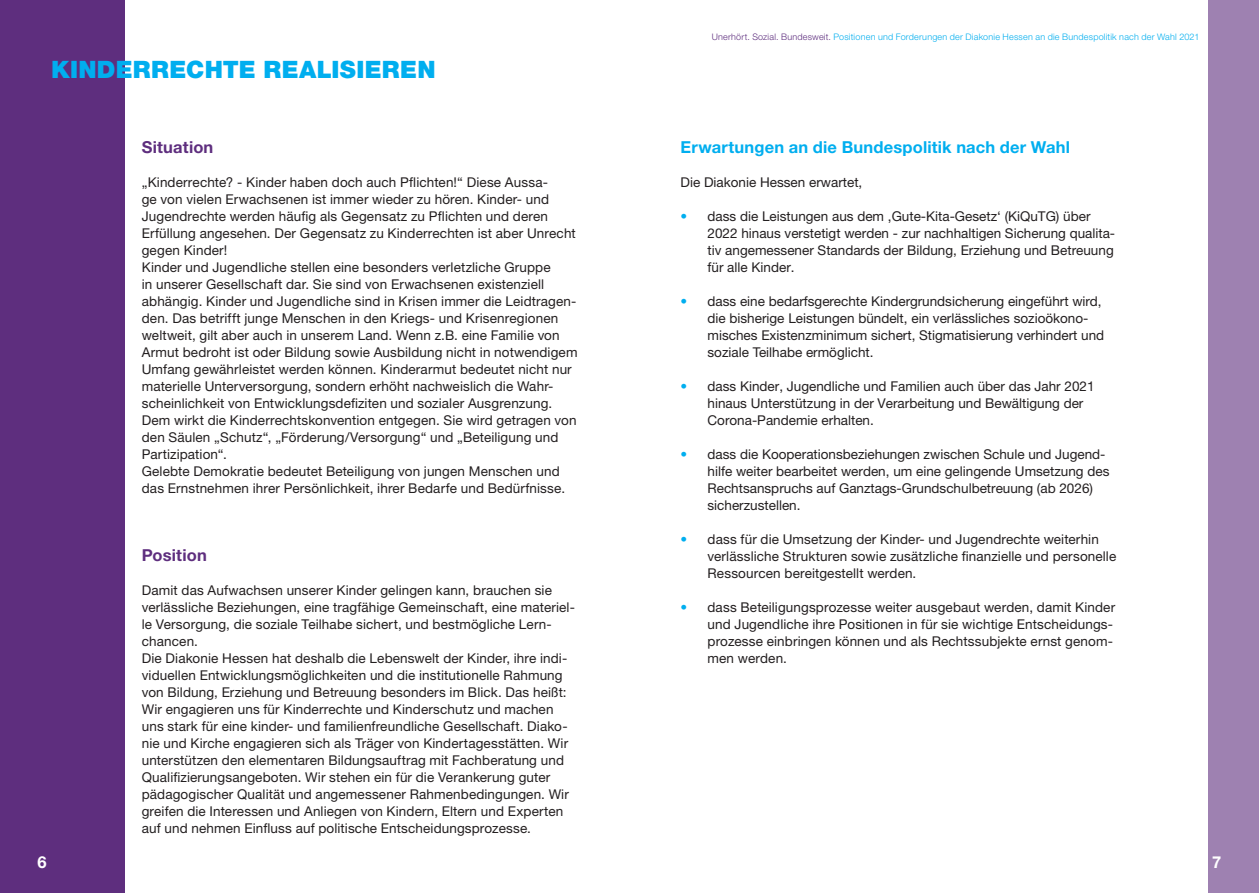
<style>
.page{position:relative;width:1259px;height:893px;background:#fff}
.page>*{position:absolute;margin:0;border:0;box-sizing:border-box;transform-origin:0 0}
._31_Lead_Subheadline{font:900 24px "Helvetica Neue LT Std";letter-spacing:.015em;color:#00aeef}
._11_Fliesstext_9pt_4{font:700 16.5px "Helvetica Neue LT Std";letter-spacing:.01em;color:#00aeef}
.List_Paragraph{font:700 16.5px "Helvetica Neue LT Std";letter-spacing:.01em;color:#5e2e7e}
.t1{font:700 16.5px "Helvetica Neue LT Std";color:#fff}
.List_Paragraph-2{font:13.5px/17px "Helvetica Neue LT Std";letter-spacing:.01em;color:#231f20}
._11_Fliesstext_9pt_4-2{font:13.5px "Helvetica Neue LT Std";color:#231f20}
.t2{font:300 9px "Helvetica Neue LT Std";letter-spacing:.025em;color:#00aeef}
.s1{color:#5e2e7e}
.s2{color:#00aeef}
</style>
<div class="page">
<div style="left:1208px;top:0;width:51px;height:893px;background:#9e81b1"></div>
<div style="left:0;top:0;width:125px;height:893px;background:#5e2e7e"></div>
<p class="_31_Lead_Subheadline" style="left:51px;top:55px;width:386px">KINDERRECHTE REALISIEREN</p>
<p class="List_Paragraph" style="left:142px;top:137px;width:73px">Situation</p>
<p class="List_Paragraph-2" style="left:142px;top:174px;width:437px">„Kinderrechte? - Kinder haben doch auch Pflichten!“ Diese Aussa-<br>ge von vielen Erwachsenen ist immer wieder zu hören. Kinder- und Jugendrechte werden häufig als Gegensatz zu Pflichten und deren Erfüllung angesehen. Der Gegensatz zu Kinderrechten ist aber Unrecht gegen Kinder!<br>Kinder und Jugendliche stellen eine besonders verletzliche Gruppe<br>in unserer Gesellschaft dar. Sie sind von Erwachsenen existenziell abhängig. Kinder und Jugendliche sind in Krisen immer die Leidtragen&shy;den. Das betrifft junge Menschen in den Kriegs- und Krisenregionen weltweit, gilt aber auch in unserem Land. Wenn z.B. eine Familie von Armut bedroht ist oder Bildung sowie Ausbildung nicht in notwendigem Umfang gewährleistet werden können. Kinderarmut bedeutet nicht nur materielle Unterversorgung, sondern erhöht nachweislich die Wahr&shy;scheinlichkeit von Entwicklungsdefiziten und sozialer Ausgrenzung.<br>Dem wirkt die Kinderrechtskonvention entgegen. Sie wird getragen von den Säulen „Schutz“, „Förderung/Versorgung“ und „Beteiligung und Partizipation“.<br>Gelebte Demokratie bedeutet Beteiligung von jungen Menschen und das Ernstnehmen ihrer Persönlichkeit, ihrer Bedarfe und Bedürfnisse.</p>
<p class="List_Paragraph" style="left:142px;top:545px;width:66px">Position</p>
<p class="List_Paragraph-2" style="left:142px;top:582px;width:435px">Damit das Aufwachsen unserer Kinder gelingen kann, brauchen sie verlässliche Beziehungen, eine tragfähige Gemeinschaft, eine materiel&shy;le Versorgung, die soziale Teilhabe sichert, und bestmögliche Lern&shy;chancen.<br>Die Diakonie Hessen hat deshalb die Lebenswelt der Kinder, ihre indi&shy;viduellen Entwicklungsmöglichkeiten und die institutionelle Rahmung von Bildung, Erziehung und Betreuung besonders im Blick. Das heißt:<br>Wir engagieren uns für Kinderrechte und Kinderschutz und machen uns stark für eine kinder- und familienfreundliche Gesellschaft. Diako&shy;nie und Kirche engagieren sich als Träger von Kindertagesstätten. Wir unterstützen den elementaren Bildungsauftrag mit Fachberatung und Qualifizierungsangeboten. Wir stehen ein für die Verankerung guter pädagogischer Qualität und angemessener Rahmenbedingungen. Wir greifen die Interessen und Anliegen von Kindern, Eltern und Experten auf und nehmen Einfluss auf politische Entscheidungsprozesse.</p>
<p class="t2" style="left:711px;top:32px;width:489px"><span class="s1">Unerhört. Sozial. Bundesweit.</span> Positionen und Forderungen der Diakonie Hessen an die Bundespolitik nach der Wahl 2021</p>
<p class="_11_Fliesstext_9pt_4" style="left:680px;top:137px;width:391px">Erwartungen an die Bundespolitik nach der Wahl</p>
<p class="_11_Fliesstext_9pt_4-2" style="left:680px;top:174px;width:183px">Die Diakonie Hessen erwartet,</p>
<p class="List_Paragraph-2" style="left:707px;top:208px;width:409px;text-indent:-27px"><span class="s2">•</span> dass die Leistungen aus dem ‚Gute-Kita-Gesetz‘ (KiQuTG) über 2022 hinaus verstetigt werden - zur nachhaltigen Sicherung qualita&shy;tiv angemessener Standards der Bildung, Erziehung und Betreuung für alle Kinder.</p>
<p class="List_Paragraph-2" style="left:707px;top:293px;width:398px;text-indent:-27px"><span class="s2">•</span> dass eine bedarfsgerechte Kindergrundsicherung eingeführt wird, die bisherige Leistungen bündelt, ein verlässliches sozioökono&shy;misches Existenzminimum sichert, Stigmatisierung verhindert und soziale Teilhabe ermöglicht.</p>
<p class="List_Paragraph-2" style="left:707px;top:378px;width:388px;text-indent:-27px"><span class="s2">•</span> dass Kinder, Jugendliche und Familien auch über das Jahr 2021 hinaus Unterstützung in der Verarbeitung und Bewältigung der<br>Corona-Pandemie erhalten.</p>
<p class="List_Paragraph-2" style="left:707px;top:446px;width:403px;text-indent:-27px"><span class="s2">•</span> dass die Kooperationsbeziehungen zwischen Schule und Jugend&shy;hilfe weiter bearbeitet werden, um eine gelingende Umsetzung des Rechtsanspruchs auf Ganztags-Grundschulbetreuung (ab 2026) sicherzustellen.</p>
<p class="List_Paragraph-2" style="left:707px;top:531px;width:410px;text-indent:-27px"><span class="s2">•</span> dass für die Umsetzung der Kinder- und Jugendrechte weiterhin verlässliche Strukturen sowie zusätzliche finanzielle und personelle<br>Ressourcen bereitgestellt werden.</p>
<p class="List_Paragraph-2" style="left:707px;top:599px;width:409px;text-indent:-27px"><span class="s2">•</span> dass Beteiligungsprozesse weiter ausgebaut werden, damit Kinder und Jugendliche ihre Positionen in für sie wichtige Entscheidungs&shy;prozesse einbringen können und als Rechtssubjekte ernst genom&shy;men werden.</p>
<p class="t1" style="left:38px;top:851px;width:11px">6</p>
<p class="t1" style="left:1212px;top:851px;width:11px">7</p>
</div>
